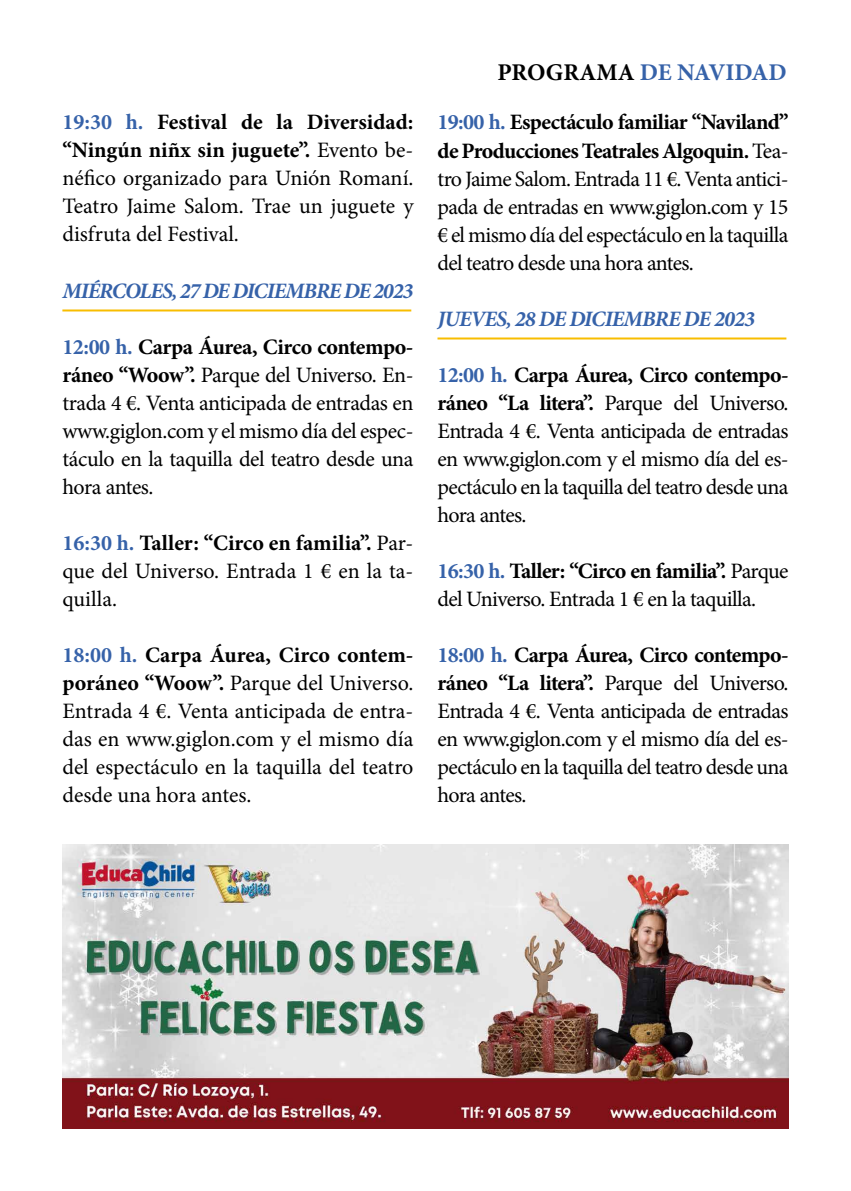
<style>
.page{position:relative;width:851px;height:1191px;background:#fff}
.page>*{position:absolute;margin:0;border:0;box-sizing:border-box;transform-origin:0 0}
.t1{font:700 24px "Minion Pro";color:#3662a9}
.t2{font:22px/28px "Minion Pro";letter-spacing:-.025em;color:#000;text-align:justify}
.t3{font:italic 700 22px "Minion Pro";letter-spacing:-.05em;color:#3662a9}
.s1{font-weight:700;color:#3662a9}
.s2{font-weight:700}
.s3{color:#000}
</style>
<div class="page">
<img style="left:62px;top:845px;width:726px;height:283px">
<hr style="left:62px;top:309px;width:349px;height:2px;background:#f8bd00">
<hr style="left:437px;top:337px;width:349px;height:2px;background:#f8bd00">
<p class="t2" style="left:62px;top:108px;width:352px"><span class="s1">19:30 h.</span> <span class="s2">Festival de la Diversidad: “Ningún niñx sin juguete”.</span> Evento be&shy;néfico organizado para Unión Romaní.<br>Teatro Jaime Salom. Trae un juguete y disfruta del Festival.</p>
<p class="t3" style="left:62px;top:275px;width:352px">MIÉRCOLES, 27 DE DICIEMBRE DE 2023</p>
<p class="t2" style="left:62px;top:332px;width:352px"><span class="s1">12:00 h.</span> <span class="s2">Carpa Áurea, Circo contempo&shy;ráneo “Woow”.</span> Parque del Universo. En&shy;trada 4 €. Venta anticipada de entradas en www.giglon.com y el mismo día del espec&shy;táculo en la taquilla del teatro desde una hora antes.</p>
<p class="t2" style="left:62px;top:528px;width:352px"><span class="s1">16:30 h.</span> <span class="s2">Taller: “Circo en familia”.</span> Par&shy;que del Universo. Entrada 1 € en la ta&shy;quilla.</p>
<p class="t2" style="left:62px;top:640px;width:352px"><span class="s1">18:00 h.</span> <span class="s2">Carpa Áurea, Circo contem&shy;poráneo “Woow”.</span> Parque del Universo.<br>Entrada 4 €. Venta anticipada de entra&shy;das en www.giglon.com y el mismo día del espectáculo en la taquilla del teatro desde una hora antes.</p>
<p class="t1" style="left:497px;top:55px;width:291px"><span class="s3">PROGRAMA</span> DE NAVIDAD</p>
<p class="t2" style="left:437px;top:109px;width:352px"><span class="s1">19:00 h.</span> <span class="s2">Espectáculo familiar “Naviland” de Producciones Teatrales Algoquin.</span> Tea&shy;tro Jaime Salom. Entrada 11 €. Venta antici&shy;pada de entradas en www.giglon.com y 15 € el mismo día del espectáculo en la taquilla del teatro desde una hora antes.</p>
<p class="t3" style="left:437px;top:303px;width:319px">JUEVES, 28 DE DICIEMBRE DE 2023</p>
<p class="t2" style="left:437px;top:360px;width:352px"><span class="s1">12:00 h.</span> <span class="s2">Carpa Áurea, Circo contempo&shy;ráneo “La litera”.</span> Parque del Universo.<br>Entrada 4 €. Venta anticipada de entradas en www.giglon.com y el mismo día del es&shy;pectáculo en la taquilla del teatro desde una hora antes.</p>
<p class="t2" style="left:437px;top:556px;width:352px"><span class="s1">16:30 h.</span> <span class="s2">Taller: “Circo en familia”.</span> Parque del Universo. Entrada 1 € en la taquilla.</p>
<p class="t2" style="left:437px;top:640px;width:352px"><span class="s1">18:00 h.</span> <span class="s2">Carpa Áurea, Circo contempo&shy;ráneo “La litera”.</span> Parque del Universo.<br>Entrada 4 €. Venta anticipada de entradas en www.giglon.com y el mismo día del es&shy;pectáculo en la taquilla del teatro desde una hora antes.</p>
</div>
